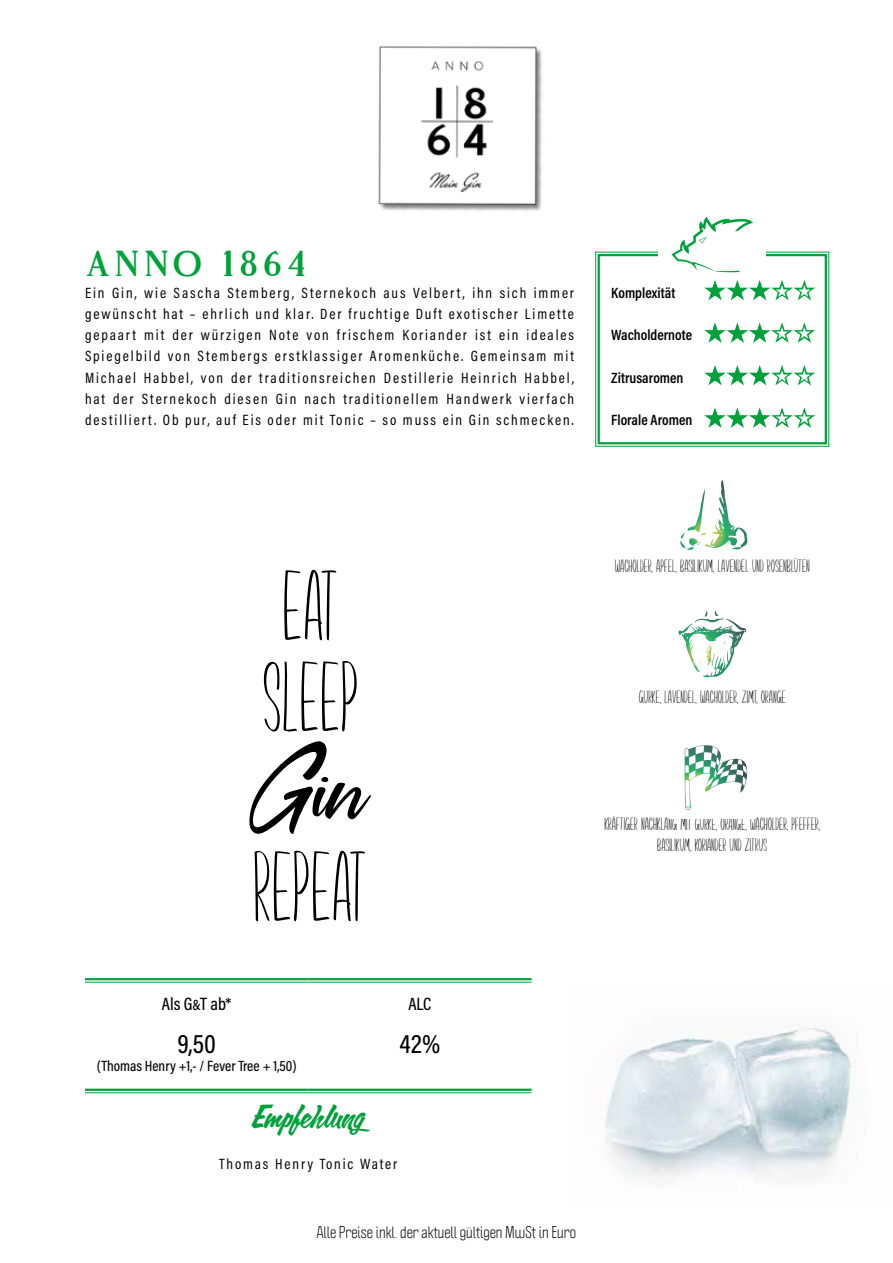
<style>
.page{position:relative;width:893px;height:1263px;background:#fff}
.page>*{position:absolute;margin:0;border:0;box-sizing:border-box;transform-origin:0 0}
.t1{font:124.65px "Coral Pen";color:#000}
.t2{font:101.1px/91.2px "Precious Way";color:#000;scale:.9 1}
.t3{font:36px "Vendeur";letter-spacing:.125em;color:#00a13a}
.t4{font:30px "Calgary Script OT";color:#00a13a}
.t5{font:500 27px "Acumin Pro Cond";color:#000}
.t6{font:18px/21px "Precious Way";color:#000;text-align:center}
.t7{font:500 18px "Acumin Pro Cond";color:#000}
.t8{font:15px/21.3px "Acumin Pro Cond";letter-spacing:.125em;color:#000;text-align:justify}
.t9{font:600 15px "Acumin Pro Cond";color:#000}
.t10{font:condensed 15px "Politica";color:#000}
.t11{font:500 15px "Acumin Pro Cond";color:#000}
.s1{font-size:15px}
</style>
<div class="page">
<img style="left:605px;top:1026px;width:247px;height:152px">
<img style="left:378px;top:43px;width:164px;height:168px">
<svg style="left:680px;top:480px;width:68px;height:70px"></svg>
<svg style="left:684px;top:745px;width:64px;height:65px"></svg>
<svg style="left:678px;top:610px;width:69px;height:68px"></svg>
<svg style="left:595px;top:251px;width:235px;height:196px"></svg>
<div style="left:598px;top:254px;width:229px;height:190px;border:2px solid #00a13a"></div>
<div style="left:658px;top:235px;width:108px;height:32px;background:#fff"></div>
<div style="left:667px;top:217px;width:90px;height:55px;background:#fff"></div>
<svg style="left:671px;top:217px;width:82px;height:55px"></svg>
<hr style="left:85px;top:978px;width:223px;height:4px;background:#b1e1c2">
<hr style="left:308px;top:978px;width:223px;height:4px;background:#b2e2c3">
<hr style="left:85px;top:1089px;width:223px;height:2px;background:#00a13b">
<hr style="left:85px;top:1092px;width:223px;height:1px;background:#00a13b">
<hr style="left:308px;top:1089px;width:223px;height:2px;background:#00a13b">
<hr style="left:308px;top:1092px;width:223px;height:1px;background:#00a13b">
<hr style="left:85px;top:978px;width:223px;height:2px;background:#00a13b">
<hr style="left:85px;top:982px;width:223px;height:1px;background:#00a13b">
<hr style="left:308px;top:978px;width:223px;height:2px;background:#00a13b">
<hr style="left:308px;top:982px;width:223px;height:1px;background:#00a13b">
<svg style="left:709px;top:284px;width:12px;height:12px"></svg>
<svg style="left:731px;top:284px;width:12px;height:12px"></svg>
<svg style="left:753px;top:284px;width:13px;height:12px"></svg>
<svg style="left:776px;top:284px;width:12px;height:12px"></svg>
<svg style="left:798px;top:284px;width:12px;height:12px"></svg>
<svg style="left:709px;top:327px;width:12px;height:12px"></svg>
<svg style="left:731px;top:327px;width:12px;height:12px"></svg>
<svg style="left:753px;top:327px;width:13px;height:12px"></svg>
<svg style="left:776px;top:327px;width:12px;height:12px"></svg>
<svg style="left:798px;top:327px;width:12px;height:12px"></svg>
<svg style="left:709px;top:369px;width:12px;height:12px"></svg>
<svg style="left:731px;top:369px;width:12px;height:12px"></svg>
<svg style="left:753px;top:369px;width:13px;height:12px"></svg>
<svg style="left:776px;top:369px;width:12px;height:12px"></svg>
<svg style="left:798px;top:369px;width:12px;height:12px"></svg>
<svg style="left:709px;top:412px;width:12px;height:12px"></svg>
<svg style="left:731px;top:412px;width:12px;height:12px"></svg>
<svg style="left:753px;top:412px;width:13px;height:12px"></svg>
<svg style="left:776px;top:412px;width:12px;height:12px"></svg>
<svg style="left:798px;top:412px;width:12px;height:12px"></svg>
<h3 class="t3" style="left:85px;top:245px;width:223px">ANNO 1864</h3>
<p class="t8" style="left:85px;top:282px;width:491px">Ein Gin, wie Sascha Stemberg, Sternekoch aus Velbert, ihn sich immer gewünscht hat – ehrlich und klar. Der fruchtige Duft exotischer Limette gepaart mit der würzigen Note von frischem Koriander ist ein ideales Spiegelbild von Stembergs erstklassiger Aromenküche. Gemeinsam mit Michael Habbel, von der traditionsreichen Destillerie Heinrich Habbel, hat der Sternekoch diesen Gin nach traditionellem Handwerk vierfach destilliert. Ob pur, auf Eis oder mit Tonic – so muss ein Gin schmecken.</p>
<p class="t9" style="left:611px;top:283px;width:65px">Komplexität</p>
<p class="t9" style="left:611px;top:325px;width:82px">Wacholdernote</p>
<p class="t9" style="left:611px;top:368px;width:74px">Zitrusaromen</p>
<p class="t9" style="left:611px;top:410px;width:83px">Florale Aromen</p>
<h2 class="t2" style="left:262px;top:564px;width:110px">EAT<br>SLEEP</h2>
<h1 class="t1" style="left:249px;top:715px;width:121px">Gin</h1>
<h2 class="t2" style="left:253px;top:845px;width:128px">REPEAT</h2>
<p class="t6" style="left:615px;top:556px;width:197px">WACHOLDER, APFEL, BASILIKUM, LAVENDEL UND ROSENBLÜTEN</p>
<p class="t6" style="left:639px;top:686px;width:149px">GURKE, LAVENDEL, WACHOLDER, ZIMT, ORANGE</p>
<p class="t6" style="left:604px;top:814px;width:217px">KRÄFTIGER NACHKLANG MIT GURKE, ORANGE, WACHOLDER, PFEFFER,<br>BASILIKUM, KORIANDER UND ZITRUS</p>
<p class="t7" style="left:162px;top:992px;width:71px">Als G<span class="s1">&amp;</span>T ab*</p>
<p class="t7" style="left:408px;top:992px;width:25px">ALC</p>
<h3 class="t5" style="left:177px;top:1026px;width:40px">9,50</h3>
<p class="t11" style="left:97px;top:1056px;width:201px">(Thomas Henry +1,- / Fever Tree + 1,50)</p>
<h3 class="t5" style="left:400px;top:1026px;width:42px">42%</h3>
<h3 class="t4" style="left:252px;top:1097px;width:114px">Empfehlung</h3>
<p class="t8" style="left:219px;top:1153px;width:180px">Thomas Henry Tonic Water</p>
<p class="t10" style="left:317px;top:1221px;width:261px">Alle Preise inkl. der aktuell gültigen MwSt in Euro</p>
</div>
